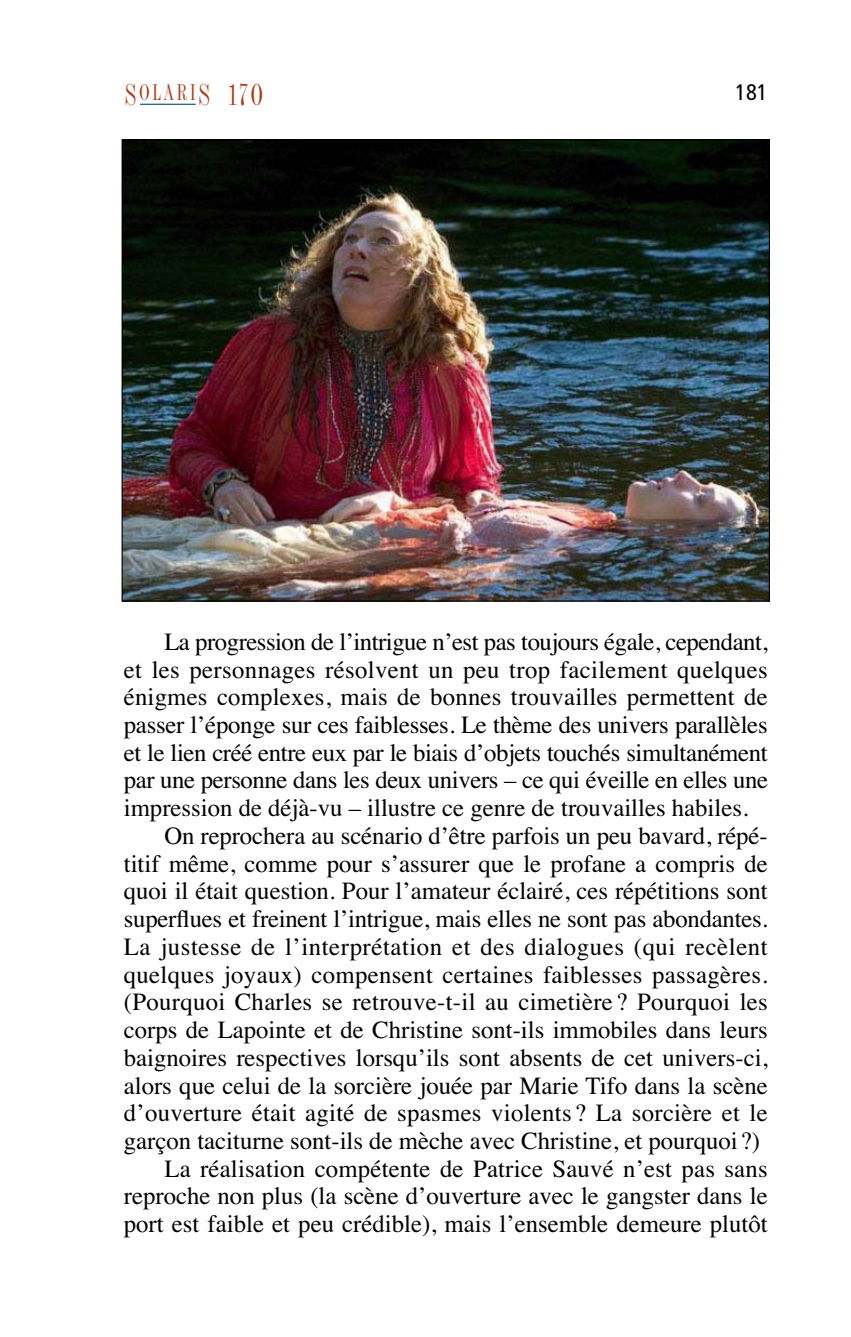
<style>
.page{position:relative;width:851px;height:1337px;background:#fff}
.page>*{position:absolute;margin:0;border:0;box-sizing:border-box;transform-origin:0 0}
.t1{font:31.5px "Fashion Compressed Plain";color:#af3b1a}
.t2{font:24.75px "Times";color:#000}
.t3{font:24.75px "Times";letter-spacing:-.02em;color:#000}
.t4{font:24.75px "Times";letter-spacing:.025em;color:#000}
.t5{font:condensed 22.5px "Frutiger";color:#000}
</style>
<div class="page">
<hr style="left:140px;top:104px;width:56px;height:1px;background:#004e64">
<img style="left:124px;top:141px;width:644px;height:458px">
<p class="t1" style="left:125px;top:82px;width:140px">S<sup>OLARI</sup>S 170</p>
<p class="t5" style="left:735px;top:83px;width:34px">181</p>
<p class="t3" style="left:164px;top:632px;width:604px">La progression de l’intrigue n’est pas toujours égale, cependant,</p>
<p class="t2" style="left:124px;top:660px;width:645px">et les personnages résolvent un peu trop facilement quelques</p>
<p class="t2" style="left:124px;top:688px;width:645px">énigmes complexes, mais de bonnes trouvailles permettent de</p>
<p class="t2" style="left:124px;top:715px;width:645px">passer l’éponge sur ces faiblesses. Le thème des univers parallèles</p>
<p class="t2" style="left:124px;top:743px;width:645px">et le lien créé entre eux par le biais d’objets touchés simultanément</p>
<p class="t2" style="left:124px;top:771px;width:645px">par une personne dans les deux univers – ce qui éveille en elles une</p>
<p class="t2" style="left:124px;top:799px;width:626px">impression de déjà-vu – illustre ce genre de trouvailles habiles.</p>
<p class="t2" style="left:164px;top:826px;width:604px">On reprochera au scénario d’être parfois un peu bavard, répé-</p>
<p class="t2" style="left:124px;top:854px;width:645px">titif même, comme pour s’assurer que le profane a compris de</p>
<p class="t2" style="left:124px;top:882px;width:645px">quoi il était question. Pour l’amateur éclairé, ces répétitions sont</p>
<p class="t2" style="left:124px;top:909px;width:645px">superflues et freinent l’intrigue, mais elles ne sont pas abondantes.</p>
<p class="t4" style="left:124px;top:937px;width:645px">La justesse de l’interprétation et des dialogues (qui recèlent</p>
<p class="t2" style="left:124px;top:965px;width:645px">quelques joyaux) compensent certaines faiblesses passagères.</p>
<p class="t2" style="left:124px;top:993px;width:645px">(Pourquoi Charles se retrouve-t-il au cimetière ? Pourquoi les</p>
<p class="t2" style="left:124px;top:1020px;width:645px">corps de Lapointe et de Christine sont-ils immobiles dans leurs</p>
<p class="t2" style="left:124px;top:1048px;width:645px">baignoires respectives lorsqu’ils sont absents de cet univers-ci,</p>
<p class="t2" style="left:124px;top:1076px;width:645px">alors que celui de la sorcière jouée par Marie Tifo dans la scène</p>
<p class="t2" style="left:124px;top:1104px;width:645px">d’ouverture était agité de spasmes violents ? La sorcière et le</p>
<p class="t2" style="left:124px;top:1131px;width:638px">garçon taciturne sont-ils de mèche avec Christine, et pourquoi ?)</p>
<p class="t2" style="left:164px;top:1159px;width:605px">La réalisation compétente de Patrice Sauvé n’est pas sans</p>
<p class="t2" style="left:124px;top:1187px;width:645px">reproche non plus (la scène d’ouverture avec le gangster dans le</p>
<p class="t2" style="left:124px;top:1214px;width:645px">port est faible et peu crédible), mais l’ensemble demeure plutôt</p>
</div>
